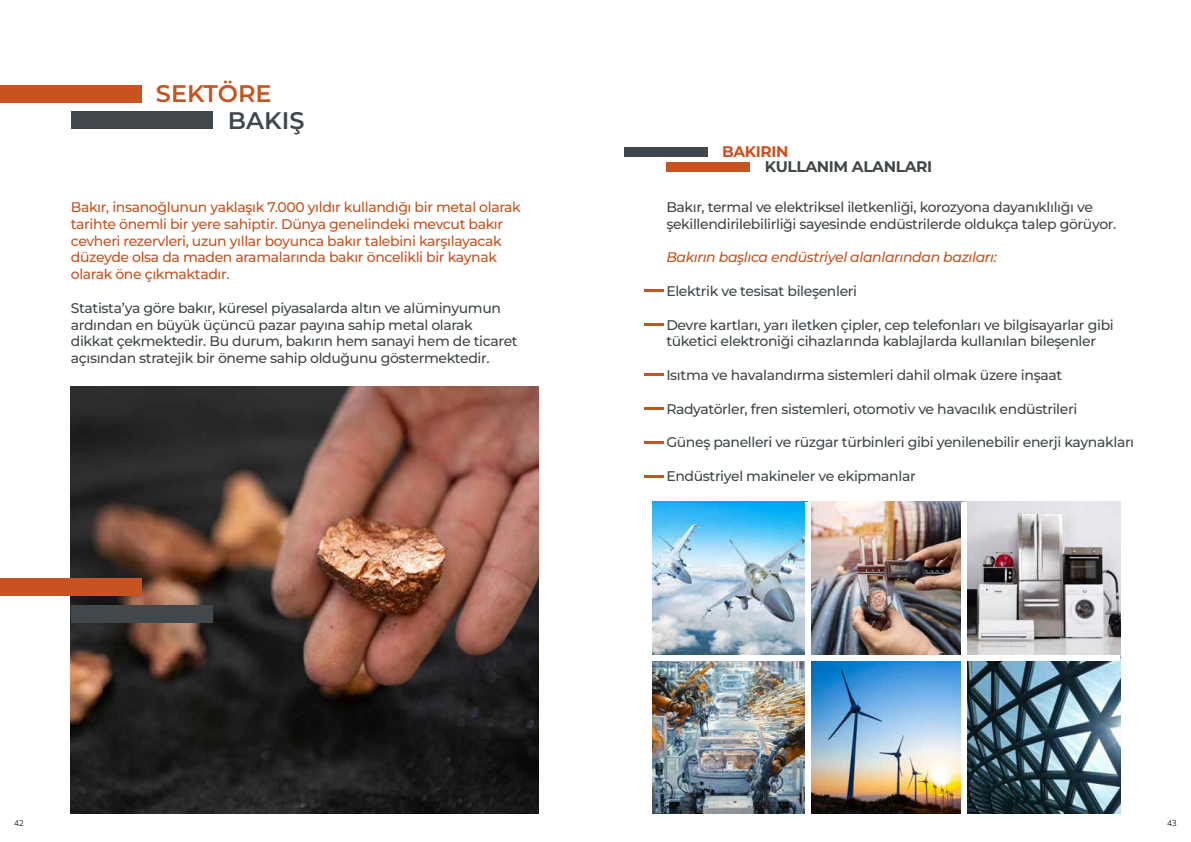
<style>
.page{position:relative;width:1191px;height:842px;background:#fff}
.page>*{position:absolute;margin:0;border:0;box-sizing:border-box;transform-origin:0 0}
.t1{font:600 24px "Montserrat";color:#c8531f}
.t2{font:600 24px "Montserrat";color:#41474b}
.t3{font:700 15.4px "Montserrat";letter-spacing:-.025em;color:#41474b}
.t4{font:700 15.4px "Montserrat";letter-spacing:-.025em;color:#c8531f}
.t5{font:500 14px/16.8px "Montserrat";letter-spacing:-.025em;color:#41474b}
.t6{font:500 14px/16.8px "Montserrat";letter-spacing:-.025em;color:#c8531f}
.t7{font:italic 500 14px "Montserrat";letter-spacing:-.025em;color:#c8531f}
.t8{font:300 8px "New Hero";color:#000}
</style>
<div class="page">
<div style="left:0;top:85px;width:142px;height:17px;background:#c8531f"></div>
<div style="left:71px;top:112px;width:142px;height:17px;background:#41474b"></div>
<img style="left:71px;top:387px;width:468px;height:427px">
<div style="left:0;top:578px;width:142px;height:17px;background:#c8531f"></div>
<div style="left:71px;top:605px;width:142px;height:17px;background:#41474b"></div>
<hr style="left:643px;top:289px;width:20px;height:3px;background:#c8531f">
<hr style="left:643px;top:323px;width:20px;height:3px;background:#c8531f">
<hr style="left:643px;top:373px;width:20px;height:3px;background:#c8531f">
<hr style="left:643px;top:407px;width:20px;height:3px;background:#c8531f">
<hr style="left:643px;top:441px;width:20px;height:3px;background:#c8531f">
<hr style="left:643px;top:475px;width:20px;height:3px;background:#c8531f">
<img style="left:652px;top:502px;width:468px;height:312px">
<div style="left:805px;top:502px;width:6px;height:312px;background:#fff"></div>
<div style="left:652px;top:655px;width:468px;height:5px;background:#fff"></div>
<div style="left:961px;top:502px;width:6px;height:312px;background:#fff"></div>
<div style="left:666px;top:162px;width:83px;height:10px;background:#c8531f"></div>
<div style="left:624px;top:147px;width:84px;height:10px;background:#41474b"></div>
<h1 class="t1" style="left:156px;top:76px;width:117px">SEKTÖRE</h1>
<h1 class="t2" style="left:228px;top:103px;width:78px">BAKIŞ</h1>
<p class="t6" style="left:71px;top:198px;width:451px">Bakır, insanoğlunun yaklaşık 7.000 yıldır kullandığı bir metal olarak tarihte önemli bir yere sahiptir. Dünya genelindeki mevcut bakır cevheri rezervleri, uzun yıllar boyunca bakır talebini karşılayacak düzeyde olsa da maden aramalarında bakır öncelikli bir kaynak olarak öne çıkmaktadır.</p>
<p class="t5" style="left:71px;top:299px;width:448px">Statista’ya göre bakır, küresel piyasalarda altın ve alüminyumun ardından en büyük üçüncü pazar payına sahip metal olarak dikkat çekmektedir. Bu durum, bakırın hem sanayi hem de ticaret açısından stratejik bir öneme sahip olduğunu göstermektedir.</p>
<p class="t4" style="left:722px;top:140px;width:68px">BAKIRIN</p>
<p class="t3" style="left:765px;top:156px;width:169px">KULLANIM ALANLARI</p>
<p class="t5" style="left:666px;top:198px;width:451px">Bakır, termal ve elektriksel iletkenliği, korozyona dayanıklılığı ve şekillendirilebilirliği sayesinde endüstrilerde oldukça talep görüyor.</p>
<p class="t7" style="left:666px;top:248px;width:332px">Bakırın başlıca endüstriyel alanlarından bazıları:</p>
<p class="t5" style="left:666px;top:282px;width:192px">Elektrik ve tesisat bileşenleri</p>
<p class="t5" style="left:666px;top:316px;width:449px">Devre kartları, yarı iletken çipler, cep telefonları ve bilgisayarlar gibi tüketici elektroniği cihazlarında kablajlarda kullanılan bileşenler</p>
<p class="t5" style="left:666px;top:366px;width:397px">Isıtma ve havalandırma sistemleri dahil olmak üzere inşaat</p>
<p class="t5" style="left:666px;top:400px;width:412px">Radyatörler, fren sistemleri, otomotiv ve havacılık endüstrileri</p>
<p class="t5" style="left:666px;top:433px;width:469px">Güneş panelleri ve rüzgar türbinleri gibi yenilenebilir enerji kaynakları</p>
<p class="t5" style="left:666px;top:467px;width:251px">Endüstriyel makineler ve ekipmanlar</p>
<p class="t8" style="left:14px;top:818px;width:11px">42</p>
<p class="t8" style="left:1167px;top:818px;width:11px">43</p>
</div>
